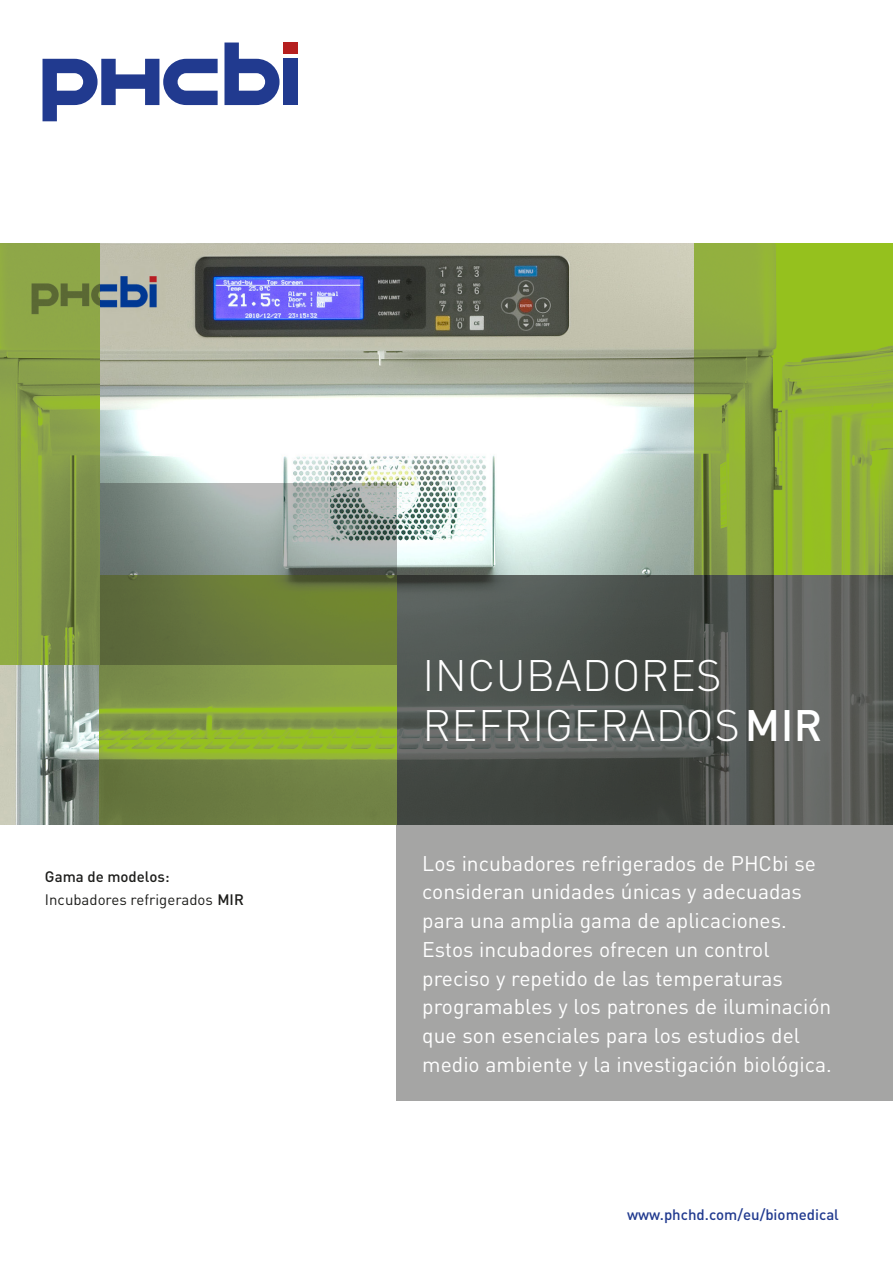
<style>
.page{position:relative;width:893px;height:1263px;background:#fff}
.page>*{position:absolute;margin:0;border:0;box-sizing:border-box;transform-origin:0 0}
.t1{font:300 43.5px/49.5px "DIN Pro";letter-spacing:.01em;color:#fff}
.t2{font:21px/28.8px "DIN Pro";color:#fff}
.t3{font:15px/22.5px "DIN Pro";color:#1d1d1b}
.t4{font:500 15px "DIN Pro";color:#213a8f}
.s1{font-weight:500}
</style>
<div class="page">
<img style="left:0;top:243px;width:694px;height:581px">
<img style="left:694px;top:243px;width:199px;height:332px">
<div style="left:397px;top:575px;width:496px;height:525px;background:#a5a5a4"></div>
<svg style="left:397px;top:575px;width:496px;height:249px;background:#515551"></svg>
<img style="left:99px;top:664px;width:298px;height:160px">
<svg style="left:99px;top:483px;width:298px;height:181px;background:#7b8968"></svg>
<img style="left:0;top:243px;width:99px;height:422px">
<div style="left:283px;top:59px;width:15px;height:46px;background:#213a8f"></div>
<svg style="left:43px;top:59px;width:175px;height:62px"></svg>
<svg style="left:224px;top:43px;width:56px;height:62px"></svg>
<div style="left:283px;top:43px;width:15px;height:11px;background:#b51f1f"></div>
<p class="t3" style="left:45px;top:864px;width:200px"><span class="s1">Gama de modelos:<br></span>Incubadores refrigerados <span class="s1">MIR</span></p>
<h1 class="t1" style="left:423px;top:647px;width:401px">INCUBADORES<br>REFRIGERADOS<span class="s1">MIR</span></h1>
<p class="t2" style="left:422px;top:846px;width:411px">Los incubadores refrigerados de PHCbi se consideran unidades únicas y adecuadas para una amplia gama de aplicaciones.<br>Estos incubadores ofrecen un control preciso y repetido de las temperaturas programables y los patrones de iluminación que son esenciales para los estudios del medio ambiente y la investigación biológica.</p>
<p class="t4" style="left:627px;top:1202px;width:213px">www.phchd.com/eu/biomedical</p>
</div>
